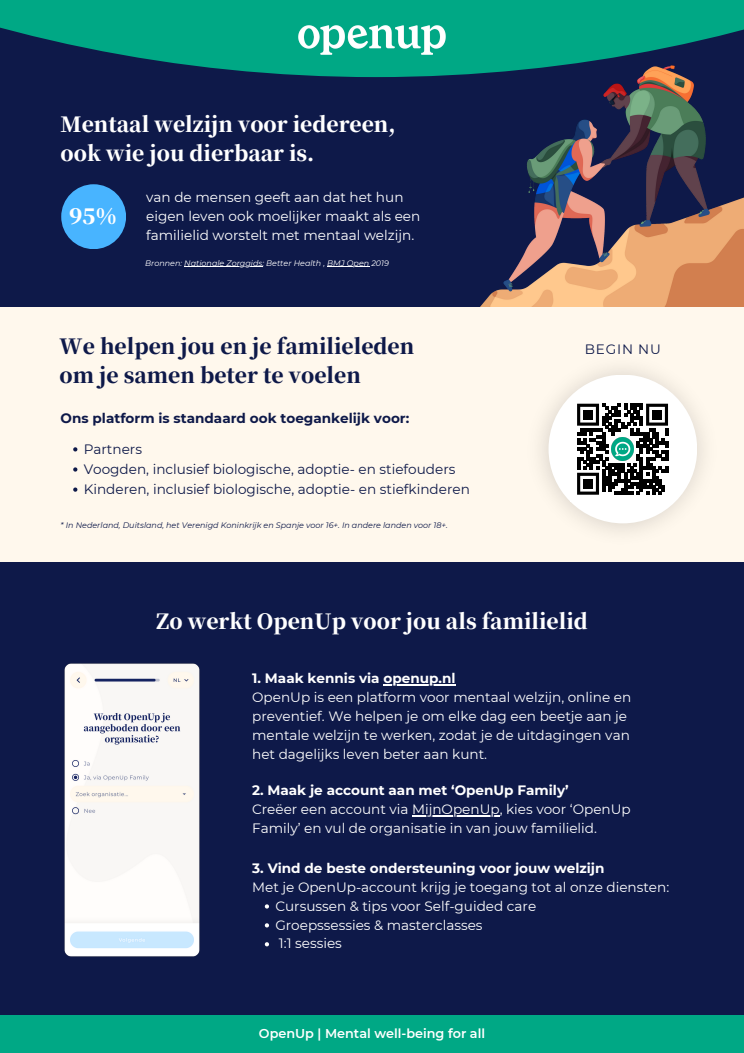
<style>
.page{position:relative;width:744px;height:1053px;background:#fff}
.page>*{position:absolute;margin:0;border:0;box-sizing:border-box;transform-origin:0 0}
.t1{font:900 21.76px "Noto Serif JP";color:#fff}
.t2{font:900 20.8px/29.1px "Noto Serif JP";color:#fff}
.t3{font:900 20.8px/29.1px "Noto Serif JP";color:#0e1949}
.t4{font:13.6px/18.9px "Montserrat";color:#fff}
.t5{font:13.6px "Montserrat";color:#0e1949}
.t6{font:700 13.6px "Montserrat";color:#fff}
.t7{font:700 13.6px "Montserrat";color:#0e1949}
.t8{font:600 12.8px "Montserrat";color:#fff}
.t9{font:italic 8px "Montserrat";color:#0e1949}
.t10{font:italic 8px "Montserrat";color:#fff}
</style>
<div class="page">
<div style="left:0;top:0;width:744px;height:1052px;background:#0e1949"></div>
<img style="left:480px;top:77px;width:264px;height:230px">
<div style="left:0;top:307px;width:744px;height:254px;background:#fff8ed"></div>
<div style="left:0;top:1014px;width:744px;height:38px;background:#00a885"></div>
<svg style="left:0;top:0;width:744px;height:77px;fill:#00a885"></svg>
<div style="left:61px;top:184px;width:65px;height:65px;background:#48b4ff;border-radius:50%"></div>
<img style="left:299px;top:25px;width:146px;height:30px">
<img style="left:541px;top:368px;width:163px;height:164px">
<div style="left:549px;top:374px;width:148px;height:149px;background:#fff;border-radius:50%"></div>
<img style="left:64px;top:663px;width:136px;height:294px">
<svg style="left:577px;top:403px;width:92px;height:92px"></svg>
<div style="left:583px;top:410px;width:10px;height:9px;background:#000"></div>
<div style="left:652px;top:410px;width:10px;height:9px;background:#000"></div>
<div style="left:583px;top:479px;width:10px;height:9px;background:#000"></div>
<img style="left:611px;top:438px;width:23px;height:22px">
<svg style="left:73px;top:447px;width:4px;height:4px"></svg>
<svg style="left:73px;top:467px;width:4px;height:4px"></svg>
<svg style="left:73px;top:487px;width:4px;height:4px"></svg>
<hr style="left:384px;top:684px;width:72px;height:1px;background:#fff">
<hr style="left:412px;top:815px;width:88px;height:1px;background:#fff">
<svg style="left:265px;top:904px;width:4px;height:4px"></svg>
<svg style="left:265px;top:923px;width:4px;height:4px"></svg>
<svg style="left:265px;top:942px;width:4px;height:4px"></svg>
<hr style="left:184px;top:266px;width:78px;height:1px;background:#fff">
<hr style="left:327px;top:266px;width:42px;height:1px;background:#fff">
<p class="t2" style="left:61px;top:108px;width:336px">Mentaal welzijn voor iedereen, ook wie jou dierbaar is.</p>
<p class="t1" style="left:69px;top:199px;width:50px">95%</p>
<p class="t4" style="left:146px;top:188px;width:276px">van de mensen geeft aan dat het hun eigen leven ook moelijker maakt als een familielid worstelt met mentaal welzijn.</p>
<p class="t10" style="left:145px;top:258px;width:245px">Bronnen: Nationale Zorggids; Better Health , BMJ Open 2019</p>
<p class="t3" style="left:60px;top:330px;width:356px">We helpen jou en je familieleden om je samen beter te voelen</p>
<p class="t7" style="left:61px;top:410px;width:350px">Ons platform is standaard ook toegankelijk voor:</p>
<p class="t5" style="left:84px;top:440px;width:60px">Partners</p>
<p class="t5" style="left:84px;top:460px;width:373px">Voogden, inclusief biologische, adoptie- en stiefouders</p>
<p class="t5" style="left:84px;top:480px;width:388px">Kinderen, inclusief biologische, adoptie- en stiefkinderen</p>
<p class="t9" style="left:61px;top:520px;width:389px">* In Nederland, Duitsland, het Verenigd Koninkrijk en Spanje voor 16+. In andere landen voor 18+.</p>
<p class="t5" style="left:585px;top:341px;width:78px">BEGIN NU</p>
<p class="t2" style="left:156px;top:605px;width:433px">Zo werkt OpenUp voor jou als familielid</p>
<p class="t6" style="left:252px;top:670px;width:205px">1. Maak kennis via openup.nl</p>
<p class="t4" style="left:252px;top:688px;width:381px">OpenUp is een platform voor mentaal welzijn, online en preventief. We helpen je om elke dag een beetje aan je mentale welzijn te werken, zodat je de uitdagingen van het dagelijks leven beter aan kunt.</p>
<p class="t6" style="left:252px;top:782px;width:318px">2. Maak je account aan met ‘OpenUp Family’</p>
<p class="t4" style="left:252px;top:800px;width:380px">Creëer een account via MijnOpenUp, kies voor ‘OpenUp<br>Family’ en vul de organisatie in van jouw familielid.</p>
<p class="t6" style="left:252px;top:859px;width:354px">3. Vind de beste ondersteuning voor jouw welzijn</p>
<p class="t4" style="left:252px;top:877px;width:419px">Met je OpenUp-account krijg je toegang tot al onze diensten:</p>
<p class="t4" style="left:275px;top:896px;width:262px">Cursussen &amp; tips voor Self-guided care</p>
<p class="t4" style="left:275px;top:915px;width:209px">Groepssessies &amp; masterclasses</p>
<p class="t4" style="left:279px;top:934px;width:64px">1:1 sessies</p>
<p class="t8" style="left:259px;top:1025px;width:228px">OpenUp | Mental well-being for all</p>
</div>
